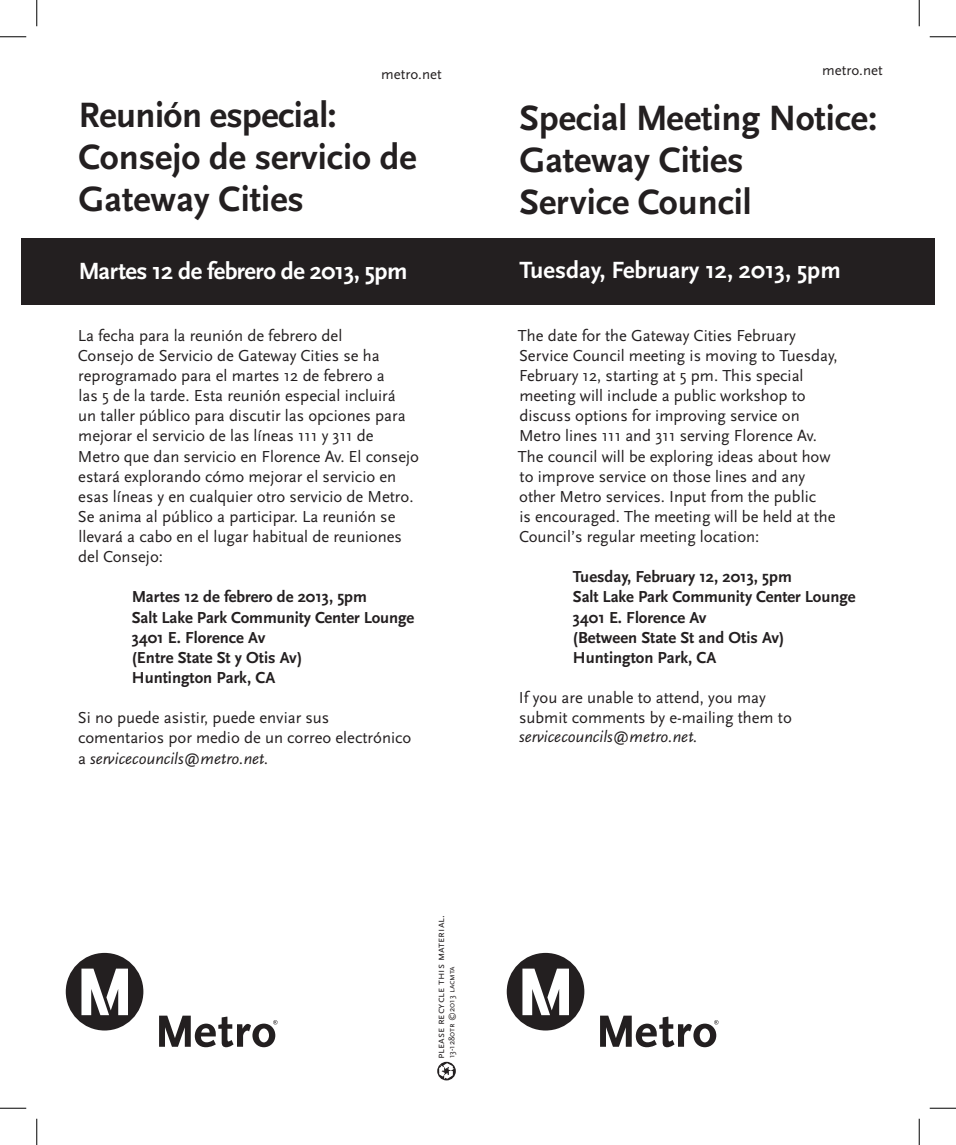
<style>
.page{position:relative;width:956px;height:1145px;background:#fff}
.page>*{position:absolute;margin:0;border:0;box-sizing:border-box;transform-origin:0 0}
.Smaller_Header{font:700 36.75px/42px "Scala Sans";letter-spacing:-.005em;color:#231f20}
.Subheader{font:700 24.5px "Scala Sans";color:#fff}
.Subheader-2{font:700 24.5px "Scala Sans";letter-spacing:-.02em;color:#fff}
.t1{font:16.62px/20.1px "Scala Sans";color:#231f20}
.t2{font:700 16.62px "Scala Sans";color:#231f20}
._1st_Paragraph{font:14.88px "Scala Sans";color:#231f20}
.t3{font:10.85px "Scala Sans Caps";color:#231f20}
.Document_Number{font:8.75px "Scala Sans Caps";letter-spacing:-.01em;color:#231f20}
.s1{font-style:italic}
.s2{font-family:"Scala Sans"}
</style>
<div class="page">
<div style="left:478px;top:238px;width:456px;height:66px;background:#231f20"></div>
<div style="left:506px;top:952px;width:78px;height:78px;background:#231f20;border-radius:50%"></div>
<svg style="left:522px;top:968px;width:47px;height:47px"></svg>
<svg style="left:600px;top:1015px;width:118px;height:32px"></svg>
<div style="left:21px;top:238px;width:465px;height:66px;background:#231f20"></div>
<div style="left:66px;top:952px;width:77px;height:78px;background:#231f20;border-radius:50%"></div>
<svg style="left:81px;top:968px;width:47px;height:47px"></svg>
<svg style="left:159px;top:1015px;width:118px;height:32px"></svg>
<svg style="left:437px;top:1061px;width:19px;height:19px"></svg>
<svg style="left:439px;top:1063px;width:15px;height:16px"></svg>
<svg style="left:0;top:36px;width:26px;height:1px"></svg>
<svg style="left:929px;top:36px;width:27px;height:1px"></svg>
<svg style="left:0;top:1107px;width:26px;height:1px"></svg>
<svg style="left:929px;top:1107px;width:27px;height:1px"></svg>
<svg style="left:36px;top:0;width:1px;height:26px"></svg>
<svg style="left:36px;top:1118px;width:1px;height:26px"></svg>
<svg style="left:918px;top:0;width:1px;height:26px"></svg>
<svg style="left:918px;top:1118px;width:1px;height:26px"></svg>
<p class="_1st_Paragraph" style="left:381px;top:66px;width:62px">metro.net</p>
<p class="Smaller_Header" style="left:78px;top:95px;width:340px">Reunión especial:<br>Consejo de servicio de<br>Gateway Cities</p>
<p class="Subheader-2" style="left:78px;top:258px;width:330px">Martes 12 de febrero de 2013, 5pm</p>
<p class="t1" style="left:78px;top:325px;width:343px">La fecha para la reunión de febrero del<br>Consejo de Servicio de Gateway Cities se ha reprogramado para el martes 12 de febrero a<br>las 5 de la tarde. Esta reunión especial incluirá<br>un taller público para discutir las opciones para mejorar el servicio de las líneas 111 y 311 de Metro que dan servicio en Florence Av. El consejo estará explorando cómo mejorar el servicio en esas líneas y en cualquier otro servicio de Metro.<br>Se anima al público a participar. La reunión se llevará a cabo en el lugar habitual de reuniones del Consejo:</p>
<p class="t2" style="left:132px;top:588px;width:237px">Martes 12 de febrero de 2013, 5pm</p>
<p class="t2" style="left:132px;top:608px;width:284px">Salt Lake Park Community Center Lounge</p>
<p class="t2" style="left:132px;top:628px;width:135px">3401 E. Florence Av</p>
<p class="t2" style="left:132px;top:648px;width:172px">(Entre State St y Otis Av)</p>
<p class="t2" style="left:132px;top:668px;width:145px">Huntington Park, CA</p>
<p class="t1" style="left:78px;top:708px;width:335px">Si no puede asistir, puede enviar sus comentarios por medio de un correo electrónico a <span class="s1">servicecouncils@metro.net.</span></p>
<p class="t3" style="left:435px;top:1059px;width:146px;rotate:-90deg">please recycle this material.</p>
<p class="Document_Number" style="left:447px;top:1058px;width:94px;rotate:-90deg"><span class="s2">13-1280</span>tr ©2013 lacmta</p>
<p class="_1st_Paragraph" style="left:822px;top:62px;width:62px">metro.net</p>
<p class="Smaller_Header" style="left:519px;top:98px;width:359px">Special Meeting Notice:<br>Gateway Cities</p>
<p class="Smaller_Header" style="left:519px;top:182px;width:234px">Service Council</p>
<p class="Subheader" style="left:519px;top:256px;width:323px">Tuesday, February 12, 2013, 5pm</p>
<p class="t1" style="left:518px;top:325px;width:321px">The date for the Gateway Cities February Service Council meeting is moving to Tuesday, February 12, starting at 5 pm. This special meeting will include a public workshop to discuss options for improving service on Metro lines 111 and 311 serving Florence Av.<br>The council will be exploring ideas about how to improve service on those lines and any other Metro services. Input from the public<br>is encouraged. The meeting will be held at the Council’s regular meeting location:</p>
<p class="t2" style="left:573px;top:568px;width:220px">Tuesday, February 12, 2013, 5pm</p>
<p class="t2" style="left:573px;top:588px;width:284px">Salt Lake Park Community Center Lounge</p>
<p class="t2" style="left:573px;top:608px;width:135px">3401 E. Florence Av</p>
<p class="t2" style="left:573px;top:628px;width:213px">(Between State St and Otis Av)</p>
<p class="t2" style="left:573px;top:648px;width:145px">Huntington Park, CA</p>
<p class="t1" style="left:519px;top:688px;width:274px;line-height:19.6px">If you are unable to attend, you may submit comments by e-mailing them to <span class="s1">servicecouncils@metro.net.</span></p>
</div>
